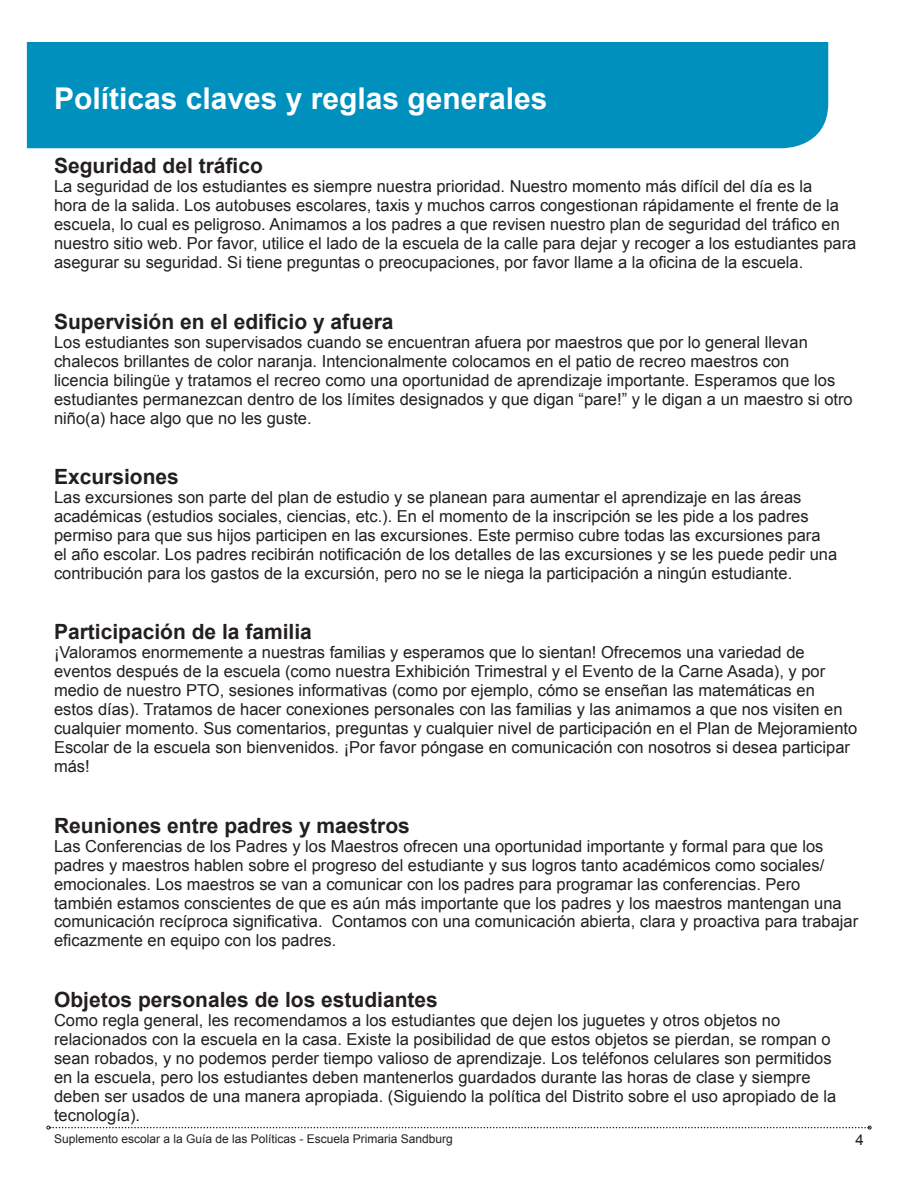
<style>
.page{position:relative;width:918px;height:1188px;background:#fff}
.page>*{position:absolute;margin:0;border:0;box-sizing:border-box;transform-origin:0 0}
.t1{font:700 30px "Arial";color:#fff}
.t2{font:700 21px "Arial";color:#231f20}
.t3{font:16.5px/19px "Arial";color:#231f20}
.t4{font:15px "Arial";color:#231f20}
.t5{font:12px "Arial";color:#231f20}
</style>
<div class="page">
<svg style="left:46px;top:1126px;width:826px;height:4px"></svg>
<div style="left:27px;top:42px;width:801px;height:106px;background:#0090be"></div>
<p class="t1" style="left:54px;top:79px;width:495px">Políticas claves y reglas generales</p>
<p class="t2" style="left:54px;top:152px;width:210px">Seguridad del tráfico</p>
<p class="t3" style="left:54px;top:177px;width:804px">La seguridad de los estudiantes es siempre nuestra prioridad. Nuestro momento más difícil del día es la<br>hora de la salida. Los autobuses escolares, taxis y muchos carros congestionan rápidamente el frente de la escuela, lo cual es peligroso. Animamos a los padres a que revisen nuestro plan de seguridad del tráfico en nuestro sitio web. Por favor, utilice el lado de la escuela de la calle para dejar y recoger a los estudiantes para asegurar su seguridad. Si tiene preguntas o preocupaciones, por favor llame a la oficina de la escuela.</p>
<p class="t2" style="left:54px;top:307px;width:341px">Supervisión en el edificio y afuera</p>
<p class="t3" style="left:54px;top:333px;width:800px">Los estudiantes son supervisados cuando se encuentran afuera por maestros que por lo general llevan chalecos brillantes de color naranja. Intencionalmente colocamos en el patio de recreo maestros con<br>licencia bilingüe y tratamos el recreo como una oportunidad de aprendizaje importante. Esperamos que los estudiantes permanezcan dentro de los límites designados y que digan “pare!” y le digan a un maestro si otro niño(a) hace algo que no les guste.</p>
<p class="t2" style="left:54px;top:463px;width:126px">Excursiones</p>
<p class="t3" style="left:54px;top:488px;width:785px">Las excursiones son parte del plan de estudio y se planean para aumentar el aprendizaje en las áreas académicas (estudios sociales, ciencias, etc.). En el momento de la inscripción se les pide a los padres permiso para que sus hijos participen en las excursiones. Este permiso cubre todas las excursiones para el año escolar. Los padres recibirán notificación de los detalles de las excursiones y se les puede pedir una contribución para los gastos de la excursión, pero no se le niega la participación a ningún estudiante.</p>
<p class="t2" style="left:54px;top:618px;width:259px">Participación de la familia</p>
<p class="t3" style="left:54px;top:643px;width:805px">¡Valoramos enormemente a nuestras familias y esperamos que lo sientan! Ofrecemos una variedad de eventos después de la escuela (como nuestra Exhibición Trimestral y el Evento de la Carne Asada), y por medio de nuestro PTO, sesiones informativas (como por ejemplo, cómo se enseñan las matemáticas en estos días). Tratamos de hacer conexiones personales con las familias y las animamos a que nos visiten en cualquier momento. Sus comentarios, preguntas y cualquier nivel de participación en el Plan de Mejoramiento Escolar de la escuela son bienvenidos. ¡Por favor póngase en comunicación con nosotros si desea participar más!</p>
<p class="t2" style="left:54px;top:811px;width:357px">Reuniones entre padres y maestros</p>
<p class="t3" style="left:54px;top:837px;width:806px">Las Conferencias de los Padres y los Maestros ofrecen una oportunidad importante y formal para que los padres y maestros hablen sobre el progreso del estudiante y sus logros tanto académicos como sociales/ emocionales. Los maestros se van a comunicar con los padres para programar las conferencias. Pero también estamos conscientes de que es aún más importante que los padres y los maestros mantengan una comunicación recíproca significativa. Contamos con una comunicación abierta, clara y proactiva para trabajar eficazmente en equipo con los padres.</p>
<p class="t2" style="left:54px;top:986px;width:385px">Objetos personales de los estudiantes</p>
<p class="t3" style="left:54px;top:1011px;width:784px">Como regla general, les recomendamos a los estudiantes que dejen los juguetes y otros objetos no relacionados con la escuela en la casa. Existe la posibilidad de que estos objetos se pierdan, se rompan o sean robados, y no podemos perder tiempo valioso de aprendizaje. Los teléfonos celulares son permitidos en la escuela, pero los estudiantes deben mantenerlos guardados durante las horas de clase y siempre deben ser usados de una manera apropiada. (Siguiendo la política del Distrito sobre el uso apropiado de la tecnología).</p>
<p class="t5" style="left:54px;top:1131px;width:400px">Suplemento escolar a la Guía de las Políticas - Escuela Primaria Sandburg</p>
<p class="t4" style="left:856px;top:1130px;width:10px">4</p>
</div>
